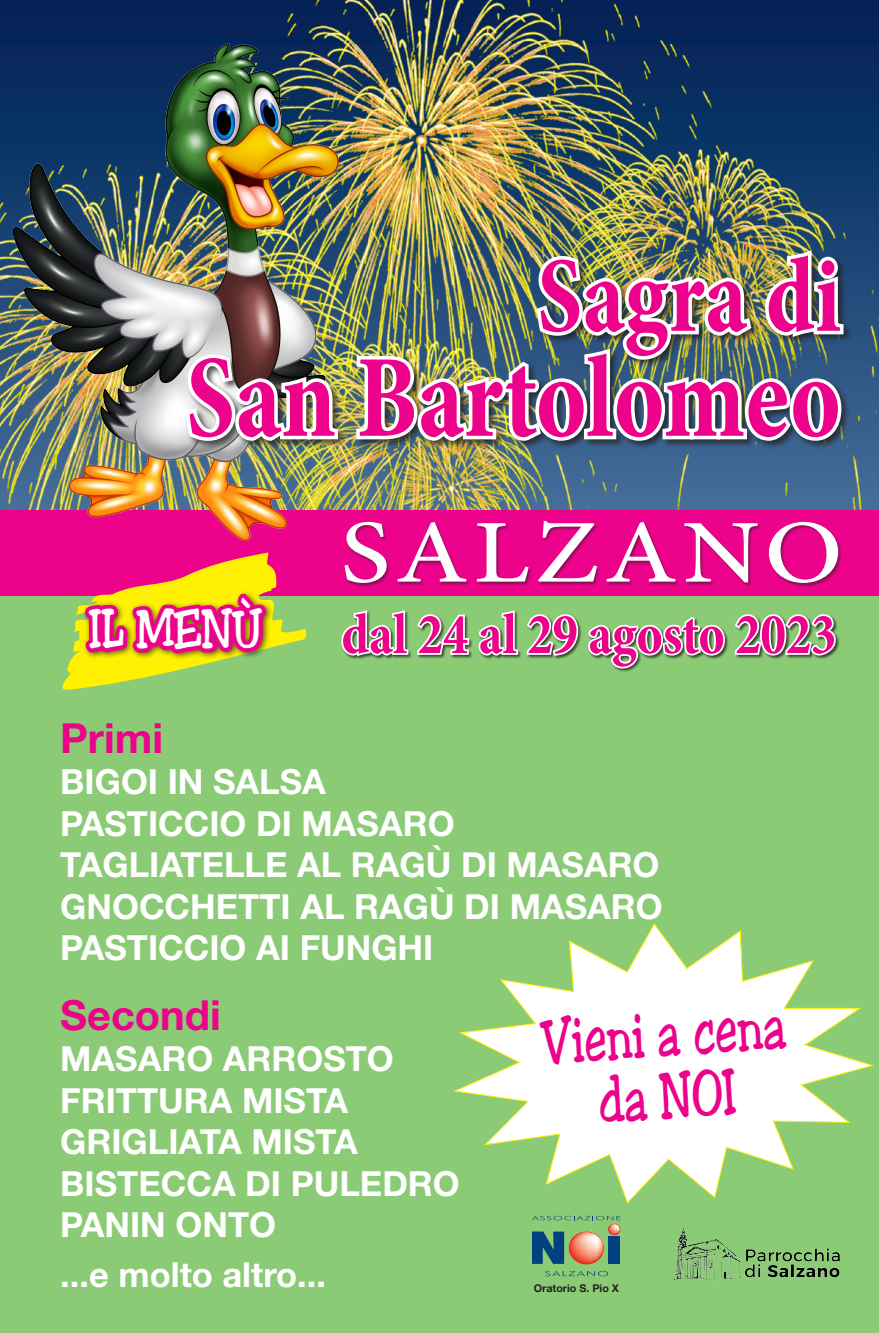
<style>
.page{position:relative;width:879px;height:1333px;background:#fff}
.page>*{position:absolute;margin:0;border:0;box-sizing:border-box;transform-origin:0 0}
.t1{font:700 condensed 118.7px "Minion Pro";color:#ed028c;scale:.88 1}
.t2{font:700 condensed 108.7px "Minion Pro";letter-spacing:.005em;color:#ed028c;scale:.88 1}
.t3{font:500 89.7px "Minion Pro";letter-spacing:.05em;color:#fff;scale:1.16 1}
.t4{font:65.2px "Jester";color:#ed028c;scale:.72 1}
.t5{font:700 condensed 58.3px "Minion Pro";color:#ed028c;scale:.93 1}
.t6{font:55.2px "Jester";color:#fff;scale:.83 1}
.t7{font:700 41.5px "Helvetica Neue LT Std";color:#ed028c}
.t8{font:700 34.6px "Helvetica Neue LT Std";color:#fff}
.t9{font:700 34.5px "Helvetica Neue LT Std";color:#fff}
.t10{font:700 10.8px "Helvetica Neue LT Std";color:#231f20}
</style>
<div class="page">
<img style="left:0;top:0;width:879px;height:510px">
<div style="left:0;top:528px;width:879px;height:804px;background:#8bcb76"></div>
<div style="left:0;top:510px;width:879px;height:85px;background:#ed028c"></div>
<img style="left:13px;top:43px;width:325px;height:467px">
<img style="left:58px;top:245px;width:789px;height:445px">
<svg style="left:453px;top:923px;width:421px;height:281px"></svg>
<svg style="left:545px;top:1271px;width:63px;height:5px"></svg>
<svg style="left:532px;top:1215px;width:88px;height:49px"></svg>
<img style="left:660px;top:1187px;width:199px;height:94px">
<p class="t2" style="left:537px;top:221px;width:347px">Sagra di</p>
<p class="t1" style="left:186px;top:316px;width:746px">San Bartolomeo</p>
<p class="t6" style="left:89px;top:596px;width:210px">IL MENÙ</p>
<p class="t3" style="left:340px;top:492px;width:434px">SALZANO</p>
<p class="t5" style="left:341px;top:594px;width:533px">dal 24 al 29 agosto 2023</p>
<p class="t7" style="left:60px;top:712px;width:104px">Primi</p>
<p class="t8" style="left:60px;top:760px;width:267px">BIGOI IN SALSA</p>
<p class="t8" style="left:60px;top:802px;width:396px">PASTICCIO DI MASARO</p>
<p class="t8" style="left:60px;top:843px;width:601px">TAGLIATELLE AL RAGÙ DI MASARO</p>
<p class="t8" style="left:60px;top:885px;width:604px">GNOCCHETTI AL RAGÙ DI MASARO</p>
<p class="t8" style="left:60px;top:926px;width:375px">PASTICCIO AI FUNGHI</p>
<p class="t7" style="left:60px;top:989px;width:162px">Secondi</p>
<p class="t8" style="left:60px;top:1037px;width:335px">MASARO ARROSTO</p>
<p class="t8" style="left:60px;top:1078px;width:289px">FRITTURA MISTA</p>
<p class="t8" style="left:60px;top:1120px;width:299px">GRIGLIATA MISTA</p>
<p class="t8" style="left:60px;top:1161px;width:401px">BISTECCA DI PULEDRO</p>
<p class="t8" style="left:60px;top:1203px;width:217px">PANIN ONTO</p>
<p class="t9" style="left:60px;top:1253px;width:267px">...e molto altro...</p>
<p class="t4" style="left:538px;top:1004px;width:342px;rotate:-4deg">Vieni a cena</p>
<p class="t4" style="left:596px;top:1062px;width:191px;rotate:-4deg">da NOI</p>
<p class="t10" style="left:534px;top:1281px;width:87px">Oratorio S. Pio X</p>
</div>
